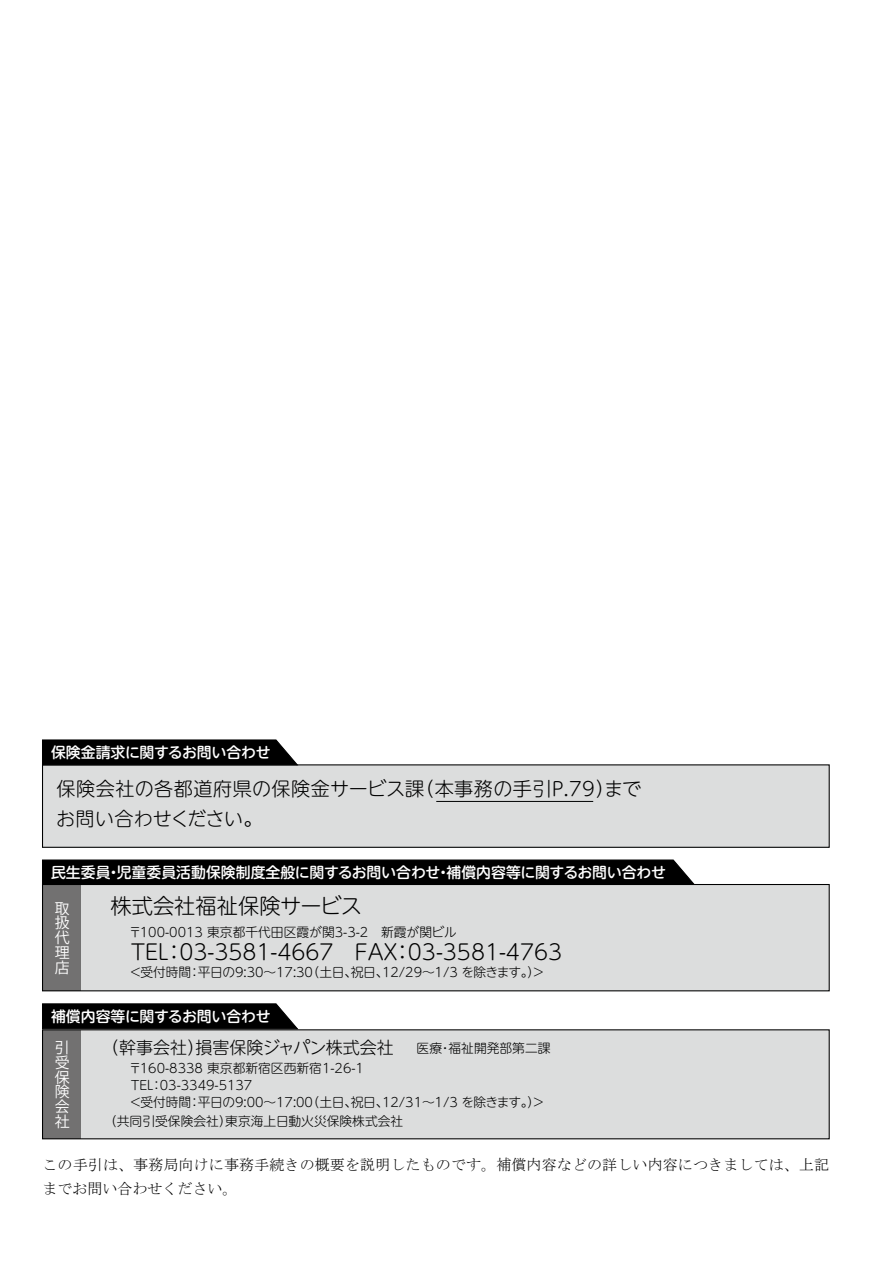
<style>
.page{position:relative;width:893px;height:1263px;background:#fff}
.page>*{position:absolute;margin:0;border:0;box-sizing:border-box;transform-origin:0 0}
.t1{font:300 21.3px "UD Shin M Go Pro";color:#000}
.t2{font:300 19.2px/29.7px "UD Shin M Go Pro";letter-spacing:.015em;color:#000}
.t3{font:300 16.95px "UD Shin M Go Pro";color:#000}
.t4{font:15px/24px "MS Mincho";letter-spacing:.01em;color:#000}
.t5{font:500 14.85px "UD Shin M Go Pro";letter-spacing:-.005em;color:#fff}
.t6{font:14.85px/14.9px "Koz Go Pro";color:#fff;text-align:justify}
.t7{font:300 12.75px "UD Shin M Go Pro";color:#000}
.s1{font-size:12.75px}
</style>
<div class="page">
<div style="left:43px;top:765px;width:786px;height:82px;background:#dcdddd"></div>
<div style="left:42px;top:764px;width:788px;height:84px;border:1px solid #000"></div>
<svg style="left:42px;top:1003px;width:256px;height:26px;background:#0d0d0d"></svg>
<div style="left:43px;top:1030px;width:786px;height:109px;background:#dcdddd"></div>
<div style="left:43px;top:1030px;width:38px;height:109px;background:#727171"></div>
<div style="left:42px;top:859px;width:653px;height:25px;background:#000"></div>
<div style="left:43px;top:884px;width:786px;height:107px;background:#dcdddd"></div>
<div style="left:43px;top:884px;width:38px;height:107px;background:#727171"></div>
<svg style="left:42px;top:739px;width:257px;height:27px;background:#121212"></svg>
<div style="left:42px;top:884px;width:788px;height:107px;border:1px solid #000"></div>
<hr style="left:436px;top:801px;width:157px;height:1px;background:#000">
<p class="t5" style="left:51px;top:740px;width:221px">保険金請求に関するお問い合わせ</p>
<h2 class="t2" style="left:56px;top:773px;width:586px">保険会社の各都道府県の保険金サービス課（本事務の手引P.79）までお問い合わせください。</h2>
<p class="t5" style="left:51px;top:860px;width:617px">民生委員・児童委員活動保険制度全般に関するお問い合わせ・補償内容等に関するお問い合わせ</p>
<p class="t6" style="left:55px;top:901px;width:16px">取扱代理店</p>
<h1 class="t1" style="left:110px;top:888px;width:253px">株式会社福祉保険サービス</h1>
<p class="t7" style="left:129px;top:922px;width:329px">〒100-0013 東京都千代田区霞が関3-3-2　新霞が関ビル</p>
<h1 class="t1" style="left:131px;top:934px;width:433px">TEL：03-3581-4667　FAX：03-3581-4763</h1>
<p class="t7" style="left:129px;top:961px;width:417px">＜受付時間：平日の9:30～17:30（土日、祝日、12/29～1/3 を除きます。）＞</p>
<p class="t5" style="left:51px;top:1004px;width:221px">補償内容等に関するお問い合わせ</p>
<p class="t6" style="left:55px;top:1040px;width:16px">引受保険会社</p>
<h3 class="t3" style="left:102px;top:1034px;width:450px">（幹事会社）損害保険ジャパン株式会社　 <span class="s1">医療・福祉開発部第二課</span></h3>
<p class="t7" style="left:129px;top:1058px;width:237px">〒160-8338 東京都新宿区西新宿1-26-1</p>
<p class="t7" style="left:131px;top:1075px;width:123px">TEL：03-3349-5137</p>
<p class="t7" style="left:129px;top:1092px;width:417px">＜受付時間：平日の9:00～17:00（土日、祝日、12/31～1/3 を除きます。）＞</p>
<p class="t7" style="left:104px;top:1111px;width:301px">（共同引受保険会社）東京海上日動火災保険株式会社</p>
<p class="t4" style="left:43px;top:1152px;width:788px">この手引は、事務局向けに事務手続きの概要を説明したものです。補償内容などの詳しい内容につきましては、上記までお問い合わせください。</p>
</div>
